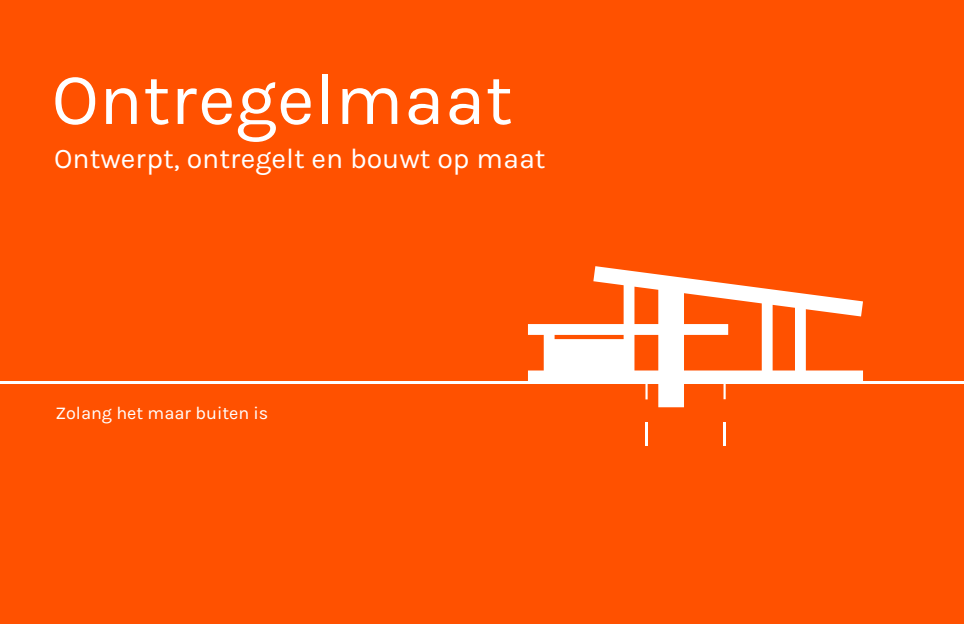
<style>
.page{position:relative;width:964px;height:624px;background:#ff5100}
.page>*{position:absolute;margin:0;border:0;box-sizing:border-box;transform-origin:0 0}
.t1{font:73.2px "Karla";color:#fff}
.t2{font:28.4px "Karla";color:#fff}
.t3{font:18px "Karla";color:#fff}
</style>
<div class="page">
<hr style="left:0;top:381px;width:964px;height:3px;background:#fff">
<hr style="left:645px;top:422px;width:2px;height:24px;background:#fff">
<hr style="left:723px;top:422px;width:3px;height:24px;background:#fff">
<svg style="left:593px;top:266px;width:267px;height:141px"></svg>
<svg style="left:528px;top:301px;width:335px;height:98px"></svg>
<p class="t1" style="left:52px;top:60px;width:462px">Ontregelmaat</p>
<p class="t2" style="left:54px;top:143px;width:493px">Ontwerpt, ontregelt en bouwt op maat</p>
<p class="t3" style="left:56px;top:403px;width:214px">Zolang het maar buiten is</p>
</div>
